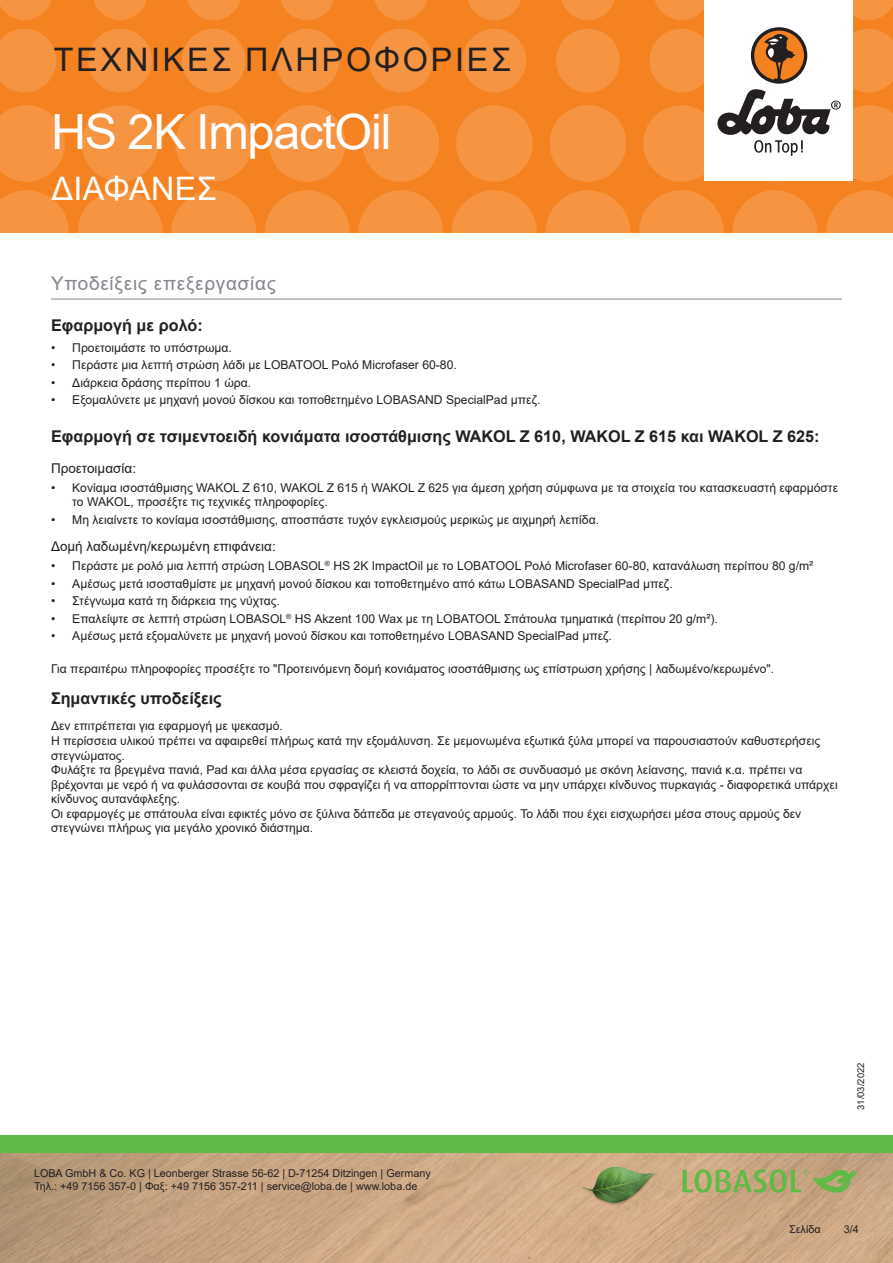
<style>
.page{position:relative;width:893px;height:1263px;background:#fff}
.page>*{position:absolute;margin:0;border:0;box-sizing:border-box;transform-origin:0 0}
.Produktname_Arial{font:48.6px "Arial";letter-spacing:-.025em;color:#fff}
.t1{font:32.4px "Arial";letter-spacing:.085em;color:#231f20}
.t2{font:32.4px "Arial";letter-spacing:.01em;color:#fff}
.Titel_grau_Arial{font:18.9px "Arial";letter-spacing:.04em;color:#82858b}
.h1_Arial{font:700 16.2px "Arial";color:#231f20}
.h2_Arial{font:13.5px "Arial";color:#231f20}
.Text_Arial{font:12.15px/14.5px "Arial";color:#231f20}
.t3{font:10.8px/12.9px "Arial";color:#231f20}
.t4{font:9.45px "Arial";color:#231f20}
</style>
<div class="page">
<div style="left:0;top:0;width:893px;height:233px;background:#f58220"></div>
<svg style="left:0;top:190px;width:69px;height:43px"></svg>
<svg style="left:78px;top:190px;width:85px;height:85px;fill:#f69441"></svg>
<svg style="left:171px;top:190px;width:85px;height:85px;fill:#f69441"></svg>
<svg style="left:265px;top:190px;width:85px;height:85px;fill:#f69441"></svg>
<svg style="left:358px;top:190px;width:85px;height:85px;fill:#f69441"></svg>
<svg style="left:545px;top:190px;width:85px;height:85px;fill:#f69441"></svg>
<svg style="left:452px;top:190px;width:85px;height:85px;fill:#f69441"></svg>
<svg style="left:732px;top:190px;width:85px;height:85px;fill:#f69441"></svg>
<svg style="left:639px;top:190px;width:85px;height:85px;fill:#f69441"></svg>
<svg style="left:826px;top:190px;width:67px;height:43px"></svg>
<svg style="left:0;top:105px;width:65px;height:77px"></svg>
<svg style="left:82px;top:105px;width:76px;height:77px"></svg>
<svg style="left:175px;top:105px;width:77px;height:77px"></svg>
<svg style="left:269px;top:105px;width:76px;height:77px"></svg>
<svg style="left:456px;top:105px;width:77px;height:77px"></svg>
<svg style="left:362px;top:105px;width:77px;height:77px"></svg>
<svg style="left:550px;top:105px;width:76px;height:77px"></svg>
<svg style="left:0;top:29px;width:56px;height:63px"></svg>
<svg style="left:182px;top:29px;width:64px;height:63px"></svg>
<svg style="left:88px;top:29px;width:64px;height:63px"></svg>
<svg style="left:275px;top:29px;width:64px;height:63px"></svg>
<svg style="left:462px;top:29px;width:64px;height:63px"></svg>
<svg style="left:369px;top:29px;width:64px;height:63px"></svg>
<svg style="left:556px;top:29px;width:64px;height:63px"></svg>
<svg style="left:0;top:0;width:51px;height:20px"></svg>
<svg style="left:187px;top:0;width:53px;height:20px"></svg>
<svg style="left:468px;top:0;width:53px;height:20px"></svg>
<svg style="left:655px;top:0;width:49px;height:20px"></svg>
<svg style="left:93px;top:0;width:54px;height:20px"></svg>
<svg style="left:374px;top:0;width:54px;height:20px"></svg>
<svg style="left:281px;top:0;width:53px;height:20px"></svg>
<svg style="left:561px;top:0;width:54px;height:20px"></svg>
<svg style="left:853px;top:0;width:40px;height:20px"></svg>
<img style="left:0;top:1152px;width:893px;height:111px">
<div style="left:0;top:1135px;width:893px;height:17px;background:#60bb46"></div>
<div style="left:704px;top:0;width:149px;height:181px;background:#fff"></div>
<svg style="left:643px;top:29px;width:250px;height:153px"></svg>
<img style="left:578px;top:1161px;width:82px;height:81px">
<svg style="left:682px;top:1169px;width:175px;height:24px;background:#9fac69"></svg>
<hr style="left:51px;top:299px;width:791px;height:1px;background:#82858b">
<h2 class="t1" style="left:54px;top:37px;width:459px">ΤΕΧΝΙΚΈΣ ΠΛΗΡΟΦΟΡΊ ΕΣ</h2>
<p class="Produktname_Arial" style="left:51px;top:99px;width:342px">HS 2K ImpactOil</p>
<h2 class="t2" style="left:52px;top:166px;width:167px">ΔΙΑΦΑΝΈΣ</h2>
<p class="Titel_grau_Arial" style="left:51px;top:270px;width:226px">Υποδείξεις επεξεργασίας</p>
<p class="h1_Arial" style="left:51px;top:314px;width:153px">Εφαρμογή με ρολό:</p>
<p class="Text_Arial" style="left:51px;top:340px;width:182px">• Προετοιμάστε το υπόστρωμα.</p>
<p class="Text_Arial" style="left:51px;top:358px;width:407px">• Περάστε μια λεπτή στρώση λάδι με LOBATOOL Ρολό Microfaser 60-80.</p>
<p class="Text_Arial" style="left:51px;top:375px;width:202px">• Διάρκεια δράσης περίπου 1 ώρα.</p>
<p class="Text_Arial" style="left:51px;top:393px;width:491px">• Εξομαλύνετε με μηχανή μονού δίσκου και τοποθετημένο LOBASAND SpecialPad μπεζ.</p>
<p class="h1_Arial" style="left:51px;top:425px;width:770px">Εφαρμογή σε τσιμεντοειδή κονιάματα ισοστάθμισης WAKOL Z 610, WAKOL Z 615 και WAKOL Z 625:</p>
<p class="h2_Arial" style="left:51px;top:459px;width:87px">Προετοιμασία:</p>
<p class="Text_Arial" style="left:72px;top:480px;width:767px;text-indent:-21px">• Κονίαμα ισοστάθμισης WAKOL Z 610, WAKOL Z 615 ή WAKOL Z 625 για άμεση χρήση σύμφωνα με τα στοιχεία του κατασκευαστή εφαρμόστε το WAKOL, προσέξτε τις τεχνικές πληροφορίες.</p>
<p class="Text_Arial" style="left:51px;top:512px;width:550px">• Μη λειαίνετε το κονίαμα ισοστάθμισης, αποσπάστε τυχόν εγκλεισμούς μερικώς με αιχμηρή λεπίδα.</p>
<p class="h2_Arial" style="left:51px;top:537px;width:226px">Δομή λαδωμένη/κερωμένη επιφάνεια:</p>
<p class="Text_Arial" style="left:51px;top:559px;width:764px">• Περάστε με ρολό μια λεπτή στρώση LOBASOL<sup>®</sup> HS 2K ImpactOil με το LOBATOOL Ρολό Microfaser 60-80, κατανάλωση περίπου 80 g/m²</p>
<p class="Text_Arial" style="left:51px;top:576px;width:623px">• Αμέσως μετά ισοσταθμίστε με μηχανή μονού δίσκου και τοποθετημένο από κάτω LOBASAND SpecialPad μπεζ.</p>
<p class="Text_Arial" style="left:51px;top:594px;width:231px">• Στέγνωμα κατά τη διάρκεια της νύχτας.</p>
<p class="Text_Arial" style="left:51px;top:611px;width:668px">• Επαλείψτε σε λεπτή στρώση LOBASOL<sup>®</sup> HS Akzent 100 Wax με τη LOBATOOL Σπάτουλα τμηματικά (περίπου 20 g/m²).</p>
<p class="Text_Arial" style="left:51px;top:629px;width:562px">• Αμέσως μετά εξομαλύνετε με μηχανή μονού δίσκου και τοποθετημένο LOBASAND SpecialPad μπεζ.</p>
<p class="Text_Arial" style="left:51px;top:661px;width:725px">Για περαιτέρω πληροφορίες προσέξτε το "Προτεινόμενη δομή κονιάματος ισοστάθμισης ως επίστρωση χρήσης | λαδωμένο/κερωμένο".</p>
<p class="h1_Arial" style="left:51px;top:686px;width:172px">Σημαντικές υποδείξεις</p>
<p class="Text_Arial" style="left:51px;top:719px;width:233px">Δεν επιτρέπεται για εφαρμογή με ψεκασμό.</p>
<p class="Text_Arial" style="left:51px;top:733px;width:771px">Η περίσσεια υλικού πρέπει να αφαιρεθεί πλήρως κατά την εξομάλυνση. Σε μεμονωμένα εξωτικά ξύλα μπορεί να παρουσιαστούν καθυστερήσεις στεγνώματος.</p>
<p class="Text_Arial" style="left:51px;top:762px;width:788px">Φυλάξτε τα βρεγμένα πανιά, Pad και άλλα μέσα εργασίας σε κλειστά δοχεία, το λάδι σε συνδυασμό με σκόνη λείανσης, πανιά κ.α. πρέπει να βρέχονται με νερό ή να φυλάσσονται σε κουβά που σφραγίζει ή να απορρίπτονται ώστε να μην υπάρχει κίνδυνος πυρκαγιάς - διαφορετικά υπάρχει κίνδυνος αυτανάφλεξης.</p>
<p class="Text_Arial" style="left:51px;top:806px;width:752px">Οι εφαρμογές με σπάτουλα είναι εφικτές μόνο σε ξύλινα δάπεδα με στεγανούς αρμούς. Το λάδι που έχει εισχωρήσει μέσα στους αρμούς δεν στεγνώνει πλήρως για μεγάλο χρονικό διάστημα.</p>
<p class="t3" style="left:34px;top:1167px;width:398px">LOBA GmbH &amp; Co. KG | Leonberger Strasse 56-62 | D-71254 Ditzingen | Germany<br>Τηλ.: +49 7156 357-0 | Φαξ: +49 7156 357-211 | service@loba.de | www.loba.de</p>
<p class="t4" style="left:854px;top:1110px;width:49px;rotate:-90deg">31/03/2022</p>
<p class="t3" style="left:789px;top:1222px;width:33px">Σελίδα</p>
<p class="t3" style="left:844px;top:1222px;width:17px">3/4</p>
</div>
